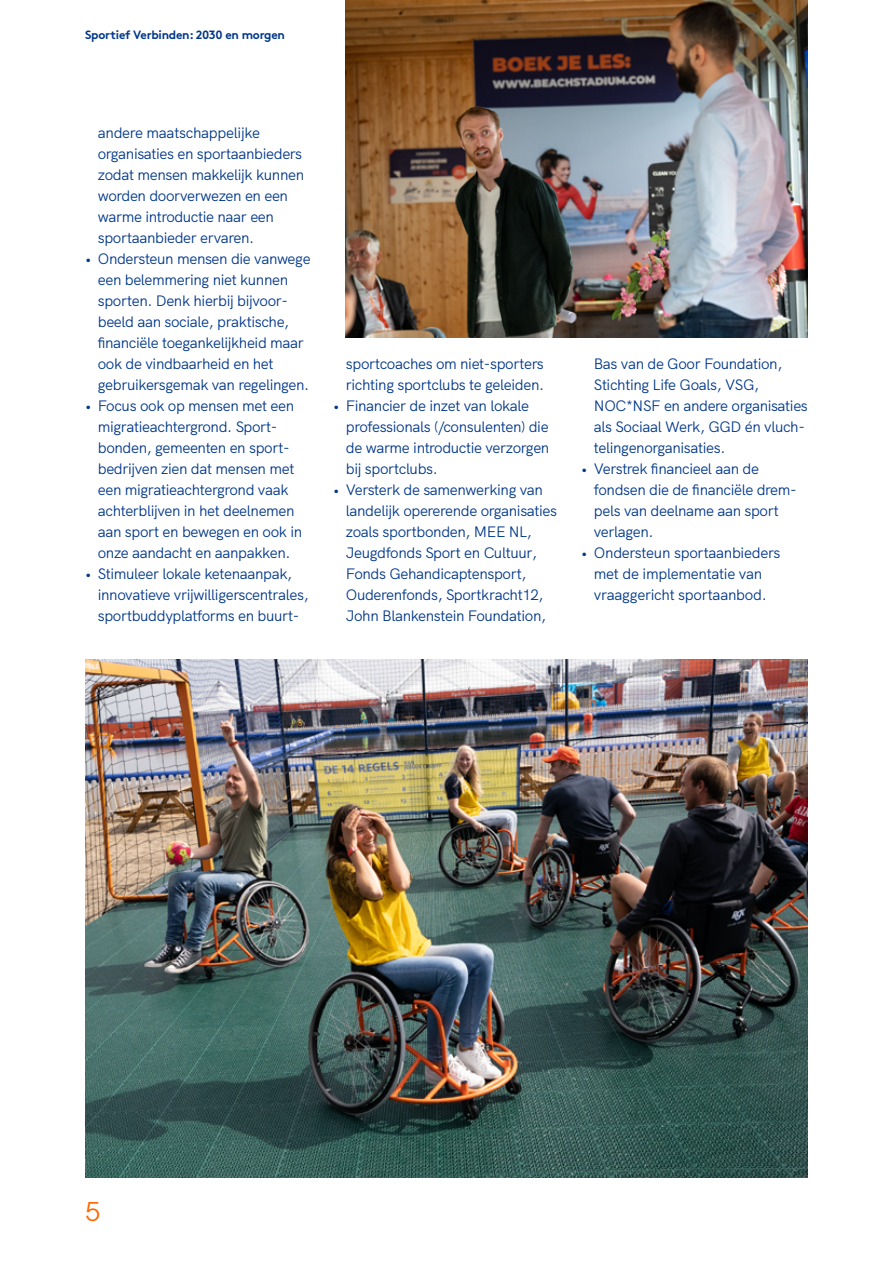
<style>
.page{position:relative;width:893px;height:1263px;background:#fff}
.page>*{position:absolute;margin:0;border:0;box-sizing:border-box;transform-origin:0 0}
.t1{font:27px "HK Grotesk";color:#f60}
.t2{font:15px/21px "HK Grotesk";letter-spacing:-.025em;color:#00378a}
.t3{font:700 12px "Brown";letter-spacing:-.02em;color:#00378a}
</style>
<div class="page">
<img style="left:345px;top:0;width:463px;height:337px">
<img style="left:85px;top:659px;width:723px;height:519px">
<p class="t3" style="left:85px;top:25px;width:201px">Sportief Verbinden: 2030 en morgen</p>
<p class="t2" style="left:98px;top:121px;width:208px">andere maatschappelijke organisaties en sportaanbieders zodat mensen makkelijk kunnen worden doorverwezen en een warme introductie naar een sportaanbieder ervaren.</p>
<p class="t2" style="left:98px;top:247px;width:214px;text-indent:-13px">• Ondersteun mensen die vanwege een belemmering niet kunnen sporten. Denk hierbij bijvoor&shy;beeld aan sociale, praktische, financiële toegankelijkheid maar ook de vindbaarheid en het gebruikersgemak van regelingen.</p>
<p class="t2" style="left:98px;top:394px;width:206px;text-indent:-13px">• Focus ook op mensen met een migratieachtergrond. Sport&shy;bonden, gemeenten en sport&shy;bedrijven zien dat mensen met een migratieachtergrond vaak achterblijven in het deelnemen aan sport en bewegen en ook in onze aandacht en aanpakken.</p>
<p class="t2" style="left:98px;top:562px;width:212px;text-indent:-13px">• Stimuleer lokale ketenaanpak, innovatieve vrijwilligerscentrales, sportbuddyplatforms en buurt-</p>
<p class="t2" style="left:346px;top:352px;width:200px">sportcoaches om niet-sporters richting sportclubs te geleiden.</p>
<p class="t2" style="left:346px;top:394px;width:205px;text-indent:-13px">• Financier de inzet van lokale professionals (/consulenten) die de warme introductie verzorgen bij sportclubs.</p>
<p class="t2" style="left:346px;top:478px;width:213px;text-indent:-13px">• Versterk de samenwerking van landelijk opererende organisaties zoals sportbonden, MEE NL,<br>Jeugdfonds Sport en Cultuur,<br>Fonds Gehandicaptensport,<br>Ouderenfonds, Sportkracht12,<br>John Blankenstein Foundation,</p>
<p class="t2" style="left:594px;top:352px;width:216px">Bas van de Goor Foundation,<br>Stichting Life Goals, VSG,<br>NOC*NSF en andere organisaties als Sociaal Werk, GGD én vluch&shy;telingenorganisaties.</p>
<p class="t2" style="left:594px;top:457px;width:204px;text-indent:-13px">• Verstrek financieel aan de fondsen die de financiële drem&shy;pels van deelname aan sport verlagen.</p>
<p class="t2" style="left:581px;top:541px;width:201px;text-align:center">• Ondersteun sportaanbieders met de implementatie van vraaggericht sportaanbod.</p>
<h1 class="t1" style="left:85px;top:1190px;width:17px">5</h1>
</div>
